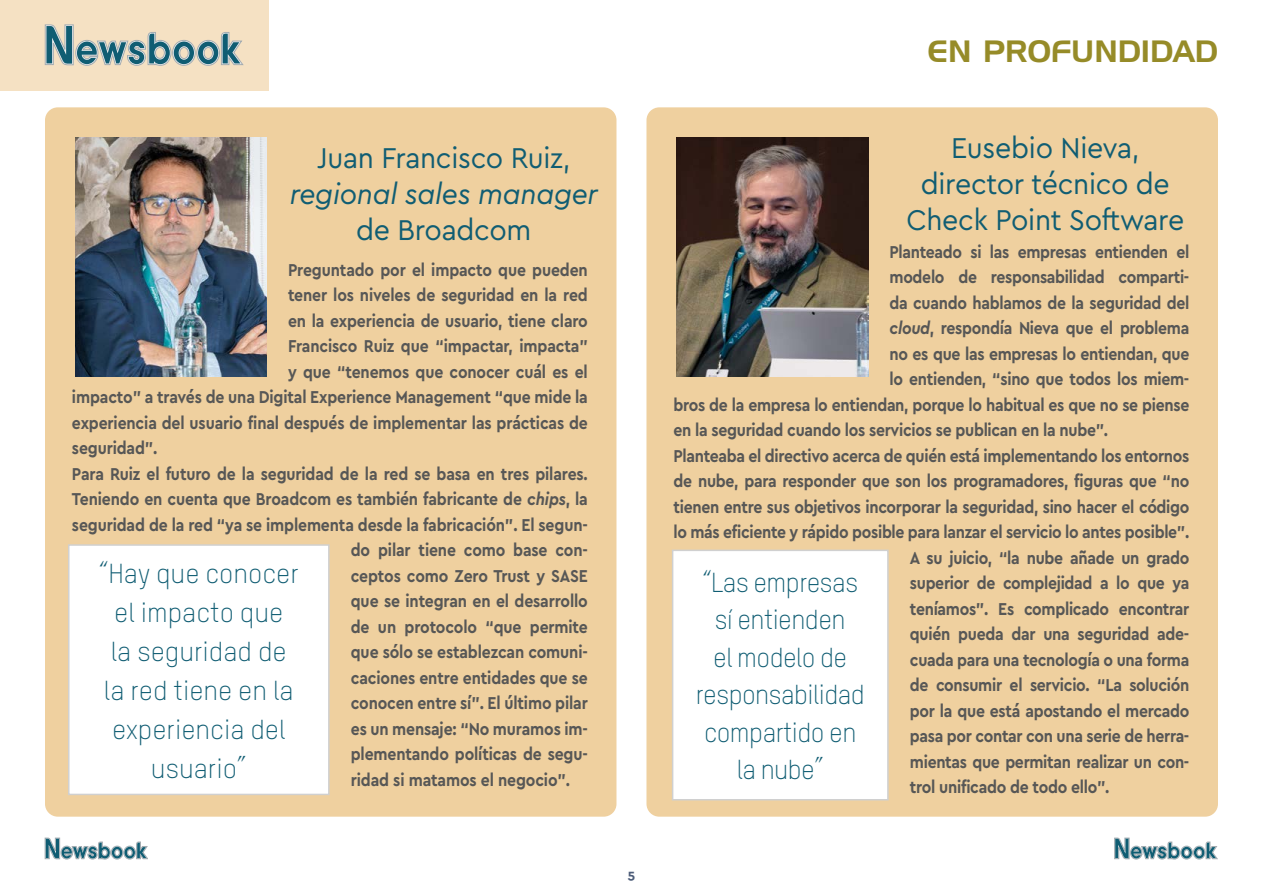
<style>
.page{position:relative;width:1263px;height:893px;background:#fff}
.page>*{position:absolute;margin:0;border:0;box-sizing:border-box;transform-origin:0 0}
.t1{font:30px/36px "Cera Pro";letter-spacing:-.01em;color:#105d73;text-align:center;scale:.95 1}
.t2{font:italic 30px "Cera Pro";letter-spacing:-.01em;color:#105d73;scale:.95 1}
.t3{font:30px "Handel Gothic";color:#968b28}
.t4{font:300 27px/39px "TSTARPRO";color:#105d73;text-align:center}
.t5{font:300 27px/37.5px "TSTARPRO";letter-spacing:-.02em;color:#105d73;text-align:center;scale:.96 1}
.t6{font:700 18px "Cera Pro";letter-spacing:-.02em;color:#575756;scale:.88 1}
.t7{font:700 13.5px "Cera Pro";color:#4d5d79}
.s1{font-style:italic}
</style>
<div class="page">
<div style="left:0;top:0;width:268px;height:90px;background:#f5e1c3"></div>
<svg style="left:45px;top:25px;width:198px;height:41px"></svg>
<svg style="left:45px;top:838px;width:103px;height:21px"></svg>
<svg style="left:1114px;top:838px;width:103px;height:21px"></svg>
<div style="left:45px;top:107px;width:571px;height:710px;background:#efd09f;border-radius:13px"></div>
<div style="left:646px;top:107px;width:572px;height:710px;background:#efd09f;border-radius:13px"></div>
<img style="left:75px;top:137px;width:192px;height:239px">
<img style="left:677px;top:137px;width:191px;height:239px">
<div style="left:69px;top:545px;width:260px;height:249px;background:#fff"></div>
<div style="left:68px;top:544px;width:262px;height:251px;border:1px solid #d0d0d0"></div>
<div style="left:673px;top:550px;width:215px;height:250px;background:#fff"></div>
<div style="left:672px;top:550px;width:217px;height:250px;border:2px solid #d0d0d0"></div>
<h1 class="t1" style="left:317px;top:139px;width:268px">Juan Francisco Ruiz,</h1>
<h1 class="t2" style="left:290px;top:174px;width:326px">regional sales manager</h1>
<h1 class="t1" style="left:356px;top:211px;width:186px">de Broadcom</h1>
<h1 class="t3" style="left:928px;top:37px;width:292px">EN PROFUNDIDAD</h1>
<h1 class="t1" style="left:906px;top:128px;width:294px">Eusebio Nieva, director técnico de<br>Check Point Software</h1>
<p class="t6" style="left:889px;top:240px;width:342px">Planteado si las empresas entienden el</p>
<p class="t6" style="left:889px;top:265px;width:342px">modelo de responsabilidad comparti-</p>
<p class="t6" style="left:889px;top:291px;width:342px">da cuando hablamos de la seguridad del</p>
<p class="t6" style="left:889px;top:316px;width:342px"><span class="s1">cloud</span>, respondía Nieva que el problema</p>
<p class="t6" style="left:889px;top:342px;width:342px">no es que las empresas lo entiendan, que</p>
<p class="t6" style="left:889px;top:367px;width:342px">lo entienden, “sino que todos los miem-</p>
<p class="t6" style="left:673px;top:393px;width:588px">bros de la empresa lo entiendan, porque lo habitual es que no se piense</p>
<p class="t6" style="left:673px;top:418px;width:495px">en la seguridad cuando los servicios se publican en la nube”.</p>
<p class="t6" style="left:673px;top:444px;width:588px">Planteaba el directivo acerca de quién está implementando los entornos</p>
<p class="t6" style="left:673px;top:469px;width:588px">de nube, para responder que son los programadores, figuras que “no</p>
<p class="t6" style="left:673px;top:495px;width:588px">tienen entre sus objetivos incorporar la seguridad, sino hacer el código</p>
<p class="t6" style="left:673px;top:520px;width:588px">lo más eficiente y rápido posible para lanzar el servicio lo antes posible”.</p>
<p class="t6" style="left:910px;top:546px;width:319px">A su juicio, “la nube añade un grado</p>
<p class="t6" style="left:910px;top:571px;width:319px">superior de complejidad a lo que ya</p>
<p class="t6" style="left:910px;top:597px;width:319px">teníamos”. Es complicado encontrar</p>
<p class="t6" style="left:910px;top:622px;width:319px">quién pueda dar una seguridad ade-</p>
<p class="t6" style="left:910px;top:648px;width:319px">cuada para una tecnología o una forma</p>
<p class="t6" style="left:910px;top:673px;width:319px">de consumir el servicio. “La solución</p>
<p class="t6" style="left:910px;top:699px;width:319px">por la que está apostando el mercado</p>
<p class="t6" style="left:910px;top:724px;width:319px">pasa por contar con una serie de herra-</p>
<p class="t6" style="left:910px;top:750px;width:319px">mientas que permitan realizar un con-</p>
<p class="t6" style="left:910px;top:775px;width:228px">trol unificado de todo ello”.</p>
<p class="t6" style="left:288px;top:258px;width:342px">Preguntado por el impacto que pueden</p>
<p class="t6" style="left:288px;top:283px;width:342px">tener los niveles de seguridad en la red</p>
<p class="t6" style="left:288px;top:309px;width:342px">en la experiencia de usuario, tiene claro</p>
<p class="t6" style="left:288px;top:334px;width:342px">Francisco Ruiz que “impactar, impacta”</p>
<p class="t6" style="left:288px;top:360px;width:342px">y que “tenemos que conocer cuál es el</p>
<p class="t6" style="left:72px;top:385px;width:588px">impacto” a través de una Digital Experience Management “que mide la</p>
<p class="t6" style="left:72px;top:411px;width:588px">experiencia del usuario final después de implementar las prácticas de</p>
<p class="t6" style="left:72px;top:436px;width:99px">seguridad”.</p>
<p class="t6" style="left:72px;top:462px;width:588px">Para Ruiz el futuro de la seguridad de la red se basa en tres pilares.</p>
<p class="t6" style="left:72px;top:487px;width:588px">Teniendo en cuenta que Broadcom es también fabricante de <span class="s1">chips</span>, la</p>
<p class="t6" style="left:72px;top:513px;width:588px">seguridad de la red “ya se implementa desde la fabricación”. El segun-</p>
<p class="t6" style="left:351px;top:538px;width:271px">do pilar tiene como base con-</p>
<p class="t6" style="left:351px;top:564px;width:271px">ceptos como Zero Trust y SASE</p>
<p class="t6" style="left:351px;top:589px;width:271px">que se integran en el desarrollo</p>
<p class="t6" style="left:351px;top:615px;width:271px">de un protocolo “que permite</p>
<p class="t6" style="left:351px;top:640px;width:271px">que sólo se establezcan comuni-</p>
<p class="t6" style="left:351px;top:666px;width:271px">caciones entre entidades que se</p>
<p class="t6" style="left:351px;top:691px;width:271px">conocen entre sí”. El último pilar</p>
<p class="t6" style="left:351px;top:717px;width:271px">es un mensaje: “No muramos im-</p>
<p class="t6" style="left:351px;top:742px;width:271px">plementando políticas de segu-</p>
<p class="t6" style="left:351px;top:768px;width:251px">ridad si matamos el negocio”.</p>
<h2 class="t4" style="left:99px;top:553px;width:202px">“Hay que conocer el impacto que<br>la seguridad de la red tiene en la experiencia del usuario”</h2>
<h2 class="t5" style="left:696px;top:563px;width:178px">“Las empresas sí entienden<br>el modelo de responsabilidad compartido en la nube”</h2>
<p class="t7" style="left:628px;top:865px;width:9px">5</p>
</div>
